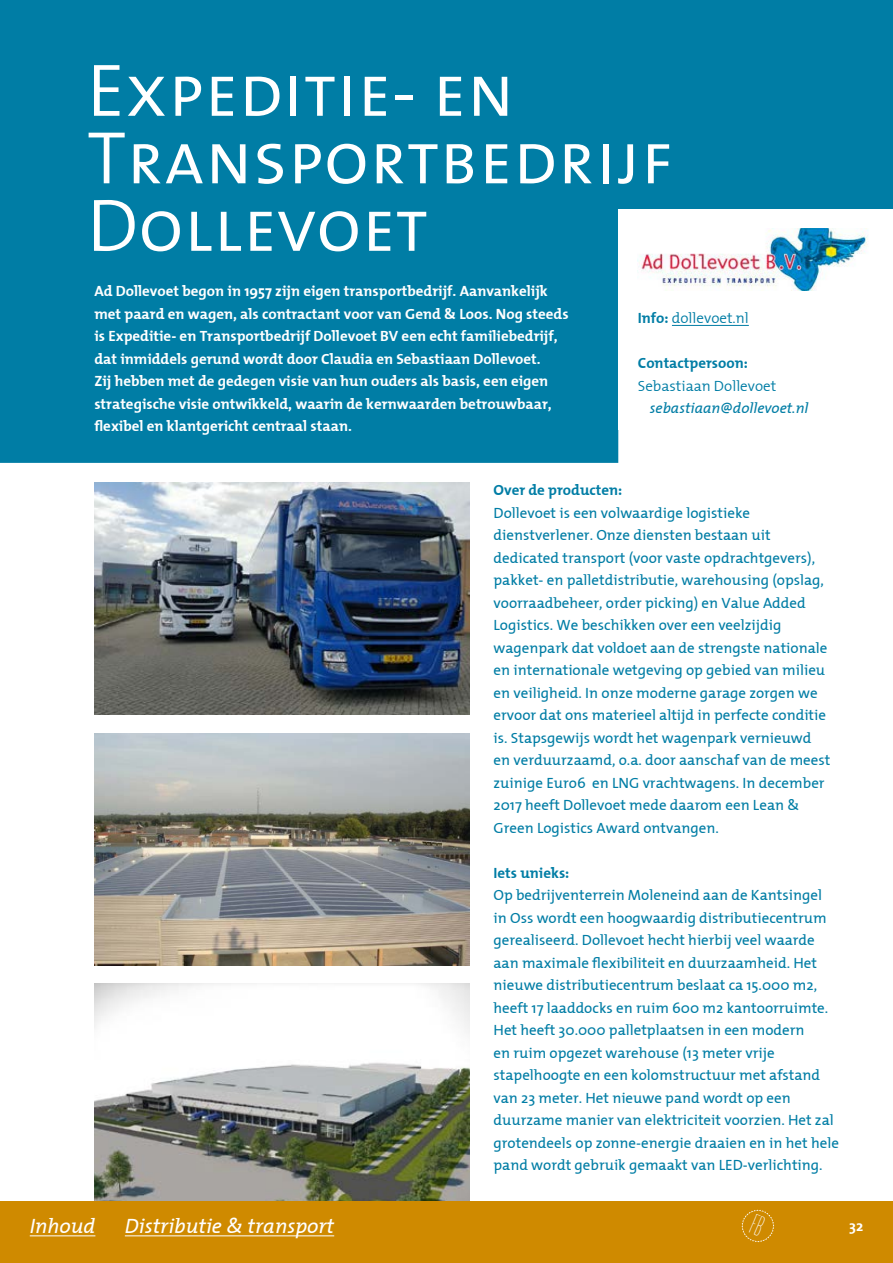
<style>
.page{position:relative;width:893px;height:1263px;background:#fff}
.page>*{position:absolute;margin:0;border:0;box-sizing:border-box;transform-origin:0 0}
.t1{font:75px/67.5px "The Mix Semi Light Caps";color:#fff}
.t2{font:italic 21px "The Mix";color:#fff}
.t3{font:15px/22.5px "The Mix";color:#007da5}
.t4{font:700 15px/22.5px "The Mix";color:#fff}
.t5{font:700 15px "The Mix";color:#007da5}
.t6{font:300 15px "The Mix";color:#007da5}
.t7{font:italic 15px "The Mix";color:#007da5}
.s1{font-weight:700}
</style>
<div class="page">
<img style="left:94px;top:733px;width:376px;height:232px">
<div style="left:0;top:0;width:893px;height:463px;background:#007da5"></div>
<div style="left:618px;top:209px;width:275px;height:220px;background:#fff"></div>
<hr style="left:672px;top:325px;width:77px;height:1px;background:#007da5">
<img style="left:94px;top:483px;width:376px;height:232px">
<img style="left:94px;top:984px;width:376px;height:217px">
<img style="left:638px;top:229px;width:230px;height:62px">
<div style="left:0;top:1201px;width:893px;height:62px;background:#cf8a00"></div>
<hr style="left:30px;top:1235px;width:65px;height:1px;background:#fff">
<hr style="left:125px;top:1235px;width:209px;height:1px;background:#fff">
<svg style="left:741px;top:1209px;width:34px;height:34px"></svg>
<h1 class="t1" style="left:87px;top:54px;width:587px">Expeditie- en<br>Transportbedrijf<br>Dollevoet</h1>
<p class="t4" style="left:94px;top:279px;width:476px">Ad Dollevoet begon in 1957 zijn eigen transportbedrijf. Aanvankelijk met paard en wagen, als contractant voor van Gend &amp; Loos. Nog steeds is Expeditie- en Transportbedrijf Dollevoet BV een echt familiebedrijf, dat inmiddels gerund wordt door Claudia en Sebastiaan Dollevoet.<br>Zij hebben met de gedegen visie van hun ouders als basis, een eigen strategische visie ontwikkeld, waarin de kernwaarden betrouwbaar, flexibel en klantgericht centraal staan.</p>
<p class="t6" style="left:638px;top:306px;width:112px"><span class="s1">Info:</span> dollevoet.nl</p>
<p class="t5" style="left:638px;top:351px;width:112px">Contactpersoon:</p>
<p class="t6" style="left:638px;top:373px;width:140px">Sebastiaan Dollevoet</p>
<p class="t7" style="left:650px;top:396px;width:160px">sebastiaan@dollevoet.nl</p>
<p class="t5" style="left:494px;top:478px;width:130px">Over de producten:</p>
<p class="t3" style="left:494px;top:501px;width:338px">Dollevoet is een volwaardige logistieke dienstverlener. Onze diensten bestaan uit dedicated transport (voor vaste opdrachtgevers), pakket- en palletdistributie, warehousing (opslag, voorraadbeheer, order picking) en Value Added Logistics. We beschikken over een veelzijdig wagenpark dat voldoet aan de strengste nationale en internationale wetgeving op gebied van milieu en veiligheid. In onze moderne garage zorgen we ervoor dat ons materieel altijd in perfecte conditie is. Stapsgewijs wordt het wagenpark vernieuwd en verduurzaamd, o.a. door aanschaf van de meest zuinige Euro6 en LNG vrachtwagens. In december 2017 heeft Dollevoet mede daarom een Lean &amp; Green Logistics Award ontvangen.</p>
<p class="t5" style="left:494px;top:860px;width:77px">Iets unieks:</p>
<p class="t3" style="left:494px;top:884px;width:347px">Op bedrijventerrein Moleneind aan de Kantsingel in Oss wordt een hoogwaardig distributiecentrum gerealiseerd. Dollevoet hecht hierbij veel waarde aan maximale flexibiliteit en duurzaamheid. Het nieuwe distributiecentrum beslaat ca 15.000 m2, heeft 17 laaddocks en ruim 600 m2 kantoorruimte.<br>Het heeft 30.000 palletplaatsen in een modern<br>en ruim opgezet warehouse (13 meter vrije stapelhoogte en een kolomstructuur met afstand van 23 meter. Het nieuwe pand wordt op een duurzame manier van elektriciteit voorzien. Het zal grotendeels op zonne-energie draaien en in het hele pand wordt gebruik gemaakt van LED-verlichting.</p>
<h2 class="t2" style="left:30px;top:1208px;width:67px">Inhoud</h2>
<h2 class="t2" style="left:125px;top:1208px;width:211px">Distributie &amp; transport</h2>
<p class="t4" style="left:849px;top:1214px;width:15px">32</p>
</div>
